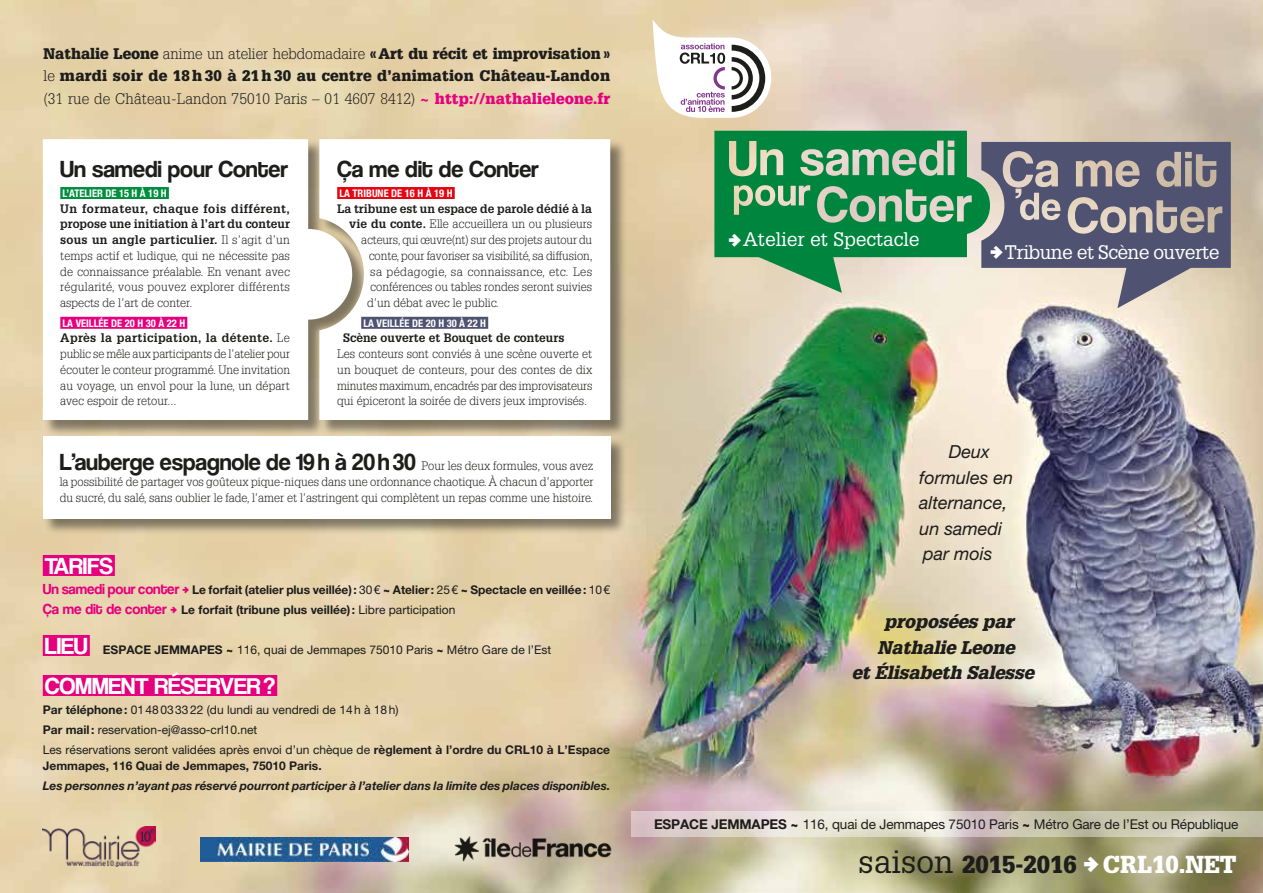
<style>
.page{position:relative;width:1263px;height:893px;background:#fff}
.page>*{position:absolute;margin:0;border:0;box-sizing:border-box;transform-origin:0 0}
.t1{font:24px "Coolvetica Rg";color:#1d1d1b}
.t2{font:900 24px "Glypha LT Std";color:#1d1d1b}
.t3{font:24px "Coolvetica Rg";color:#fff}
.t4{font:19.2px "Glypha LT Std";letter-spacing:-.02em;color:#fff}
.t5{font:19.2px "Glypha LT Std";color:#fff}
.t6{font:italic 900 18px "Glypha LT Std";color:#1d1d1b}
.t7{font:italic 18px/25.5px "Helvetica Neue LT Pro";color:#1d1d1b}
.t8{font:900 15px/22.5px "Glypha LT Std";letter-spacing:.015em;color:#1d1d1b;text-align:justify}
.t9{font:13.5px "Helvetica Neue LT Pro";letter-spacing:-.01em;color:#1d1d1b}
.t10{font:300 12px/15.8px "Glypha LT Std";color:#1d1d1b;text-align:justify}
.t11{font:12px/20px "Helvetica Neue LT Pro";color:#1d1d1b}
.t12{font:700 12px/20px "Helvetica Neue LT Pro";color:#1d1d1b}
.t13{font:italic 700 12px "Helvetica Neue LT Pro";letter-spacing:-.005em;color:#1d1d1b}
.t14{font:700 12px "Glypha LT Std";color:#1d1d1b}
.t15{font:300 12px "Glypha LT Std";letter-spacing:.03em;color:#1d1d1b}
.t16{font:700 condensed 10.5px "Helvetica Neue LT Pro";color:#fff}
.s1{font-weight:300}
.s2{color:#e6007d}
.s3{font-weight:700}
.s4{font-family:"Glypha LT Std";font-weight:300;font-size:12px}
.s5{font-family:"Coolvetica Rg";font-weight:400;font-size:15px;color:#e6007d}
.s6{font-weight:400}
.s7{font-weight:900}
.s8{font-family:"Coolvetica Rg";font-size:24px;color:#fff}
.s9{font-family:"Coolvetica Rg";font-size:28.8px}
.s10{font-weight:400;font-size:31.5px}
.s11{font-family:"Coolvetica Rg";font-weight:400;font-size:34.5px;color:#fff}
.s12{color:#fff}
</style>
<div class="page">
<img style="left:0;top:0;width:1263px;height:893px">
<svg style="left:631px;top:811px;width:632px;height:26px;background:#d8d1c4"></svg>
<div style="left:43px;top:555px;width:72px;height:21px;background:#e6007d"></div>
<div style="left:43px;top:635px;width:47px;height:21px;background:#e6007d"></div>
<div style="left:43px;top:675px;width:234px;height:21px;background:#e6007d"></div>
<div style="left:43px;top:437px;width:584px;height:98px;background:#1d1d1b;opacity:.51"></div>
<div style="left:43px;top:436px;width:567px;height:83px;background:#fff"></div>
<svg style="left:653px;top:20px;width:118px;height:98px"></svg>
<img style="left:43px;top:827px;width:113px;height:40px">
<img style="left:451px;top:828px;width:167px;height:51px">
<img style="left:201px;top:837px;width:208px;height:24px">
<div style="left:43px;top:139px;width:326px;height:298px;background:#1d1d1b;opacity:.51"></div>
<svg style="left:43px;top:139px;width:276px;height:281px"></svg>
<div style="left:60px;top:187px;width:109px;height:12px;background:#008e3f"></div>
<div style="left:60px;top:317px;width:127px;height:12px;background:#e6007d"></div>
<div style="left:320px;top:139px;width:307px;height:298px;background:#1d1d1b;opacity:.51"></div>
<svg style="left:319px;top:139px;width:291px;height:281px"></svg>
<div style="left:337px;top:187px;width:118px;height:12px;background:#e30613"></div>
<div style="left:361px;top:317px;width:127px;height:12px;background:#4f5270"></div>
<svg style="left:714px;top:131px;width:517px;height:177px;background:#799b86"></svg>
<p class="t8" style="left:44px;top:42px;width:568px">Nathalie Leone <span class="s1">anime un atelier hebdomadaire</span> «Art du récit et improvisation» <span class="s1">le</span> mardi soir de 18h30 à 21h30 au centre d’animation Château-Landon <span class="s1">(31 rue de Château-Landon 75010 Paris – 01 4607 8412)</span> <span class="s2">~ http://nathalieleone.fr</span></p>
<h1 class="t1" style="left:60px;top:155px;width:229px">Un samedi pour Conter</h1>
<p class="t16" style="left:62px;top:187px;width:106px">L’ATELIER DE 15 H À 19 H</p>
<p class="t10" style="left:60px;top:201px;width:231px"><span class="s3">Un formateur, chaque fois différent, propose une initiation à l’art du conteur sous un angle particulier.</span> Il s’agit d’un temps actif et ludique, qui ne nécessite pas de connaissance préalable. En venant avec régularité, vous pouvez explorer différents aspects de l’art de conter.</p>
<p class="t16" style="left:62px;top:317px;width:124px">LA VEILLÉE DE 20 H 30 À 22 H</p>
<p class="t10" style="left:60px;top:330px;width:231px"><span class="s3">Après la participation, la détente.</span> Le public se mêle aux participants de l’atelier pour écouter le conteur programmé. Une invitation au voyage, un envol pour la lune, un départ avec espoir de retour...</p>
<h1 class="t1" style="left:337px;top:155px;width:203px">Ça me dit de Conter</h1>
<p class="t16" style="left:339px;top:187px;width:115px">LA TRIBUNE DE 16 H À 19 H</p>
<p class="t14" style="left:337px;top:201px;width:256px">La tribune est un espace de parole dédié à la</p>
<p class="t10" style="left:349px;top:216px;width:244px"><span class="s3">vie du conte.</span> Elle accueillera un ou plusieurs</p>
<p class="t10" style="left:361px;top:232px;width:232px">acteurs, qui œuvre(nt) sur des projets autour du</p>
<p class="t10" style="left:369px;top:248px;width:226px">conte, pour favoriser sa visibilité, sa diffusion,</p>
<p class="t15" style="left:370px;top:265px;width:223px">sa pédagogie, sa connaissance, etc. Les</p>
<p class="t10" style="left:370px;top:279px;width:224px">conférences ou tables rondes seront suivies</p>
<p class="t10" style="left:367px;top:295px;width:133px">d’un débat avec le public.</p>
<p class="t16" style="left:363px;top:317px;width:124px">LA VEILLÉE DE 20 H 30 À 22 H</p>
<p class="t14" style="left:343px;top:331px;width:223px">Scène ouverte et Bouquet de conteurs</p>
<p class="t10" style="left:337px;top:346px;width:257px">Les conteurs sont conviés à une scène ouverte et un bouquet de conteurs, pour des contes de dix minutes maximum, encadrés par des improvisateurs qui épiceront la soirée de divers jeux improvisés.</p>
<h1 class="t1" style="left:60px;top:448px;width:535px">L’auberge espagnole de 19h à 20 h 30 <span class="s4">Pour les deux formules, vous avez</span></h1>
<p class="t10" style="left:60px;top:474px;width:535px">la possibilité de partager vos goûteux pique-niques dans une ordonnance chaotique. À chacun d’apporter du sucré, du salé, sans oublier le fade, l’amer et l’astringent qui complètent un repas comme une histoire.</p>
<h1 class="t3" style="left:45px;top:552px;width:69px">TARIFS</h1>
<p class="t12" style="left:43px;top:579px;width:569px"><span class="s5">Un samedi pour conter &gt;</span> Le forfait (atelier plus veillée): <span class="s6">30€</span> <span class="s7">~</span> Atelier: <span class="s6">25€</span> <span class="s7">~</span> Spectacle en veillée: <span class="s6">10€<br></span><span class="s5">Ça me dit de conter &gt;</span> Le forfait (tribune plus veillée): <span class="s6">Libre participation</span></p>
<p class="t11" style="left:45px;top:639px;width:508px"><span class="s8">LIEU</span> <span class="s3">ESPACE JEMMAPES</span> <span class="s7">~</span> 116, quai de Jemmapes 75010 Paris <span class="s7">~</span> Métro Gare de l’Est</p>
<h1 class="t3" style="left:45px;top:672px;width:232px">COMMENT RÉSERVER?</h1>
<p class="t11" style="left:43px;top:699px;width:569px"><span class="s3">Par téléphone:</span> 0148033322 (du lundi au vendredi de 14h à 18h)<br><span class="s3">Par mail:</span> reservation-ej@asso-crl10.net<br>Les réservations seront validées après envoi d’un chèque de <span class="s3">règlement à l’ordre du CRL10 à L’Espace</span></p>
<p class="t12" style="left:43px;top:755px;width:280px">Jemmapes, 116 Quai de Jemmapes, 75010 Paris.</p>
<p class="t13" style="left:43px;top:778px;width:569px">Les personnes n’ayant pas réservé pourront participer à l’atelier dans la limite des places disponibles.</p>
<h2 class="t5" style="left:728px;top:228px;width:193px"><span class="s9">&gt;</span> Atelier et Spectacle</h2>
<h2 class="t4" style="left:990px;top:240px;width:231px"><span class="s9">&gt;</span>Tribune et Scène ouverte</h2>
<h3 class="t7" style="left:919px;top:439px;width:96px;text-indent:30px">Deux formules en alternance, un samedi par mois</h3>
<h3 class="t6" style="left:884px;top:611px;width:131px">proposées par</h3>
<h3 class="t6" style="left:877px;top:637px;width:139px">Nathalie Leone</h3>
<h3 class="t6" style="left:852px;top:662px;width:184px">et Élisabeth Salesse</h3>
<p class="t9" style="left:654px;top:816px;width:586px"><span class="s3">ESPACE JEMMAPES</span> <span class="s7">~</span> 116, quai de Jemmapes 75010 Paris <span class="s7">~</span> Métro Gare de l’Est ou République</p>
<h1 class="t2" style="left:858px;top:850px;width:379px"><span class="s10">saison</span> 2015-2016 <span class="s11">&gt;</span><span class="s12">CRL10.NET</span></h1>
</div>
